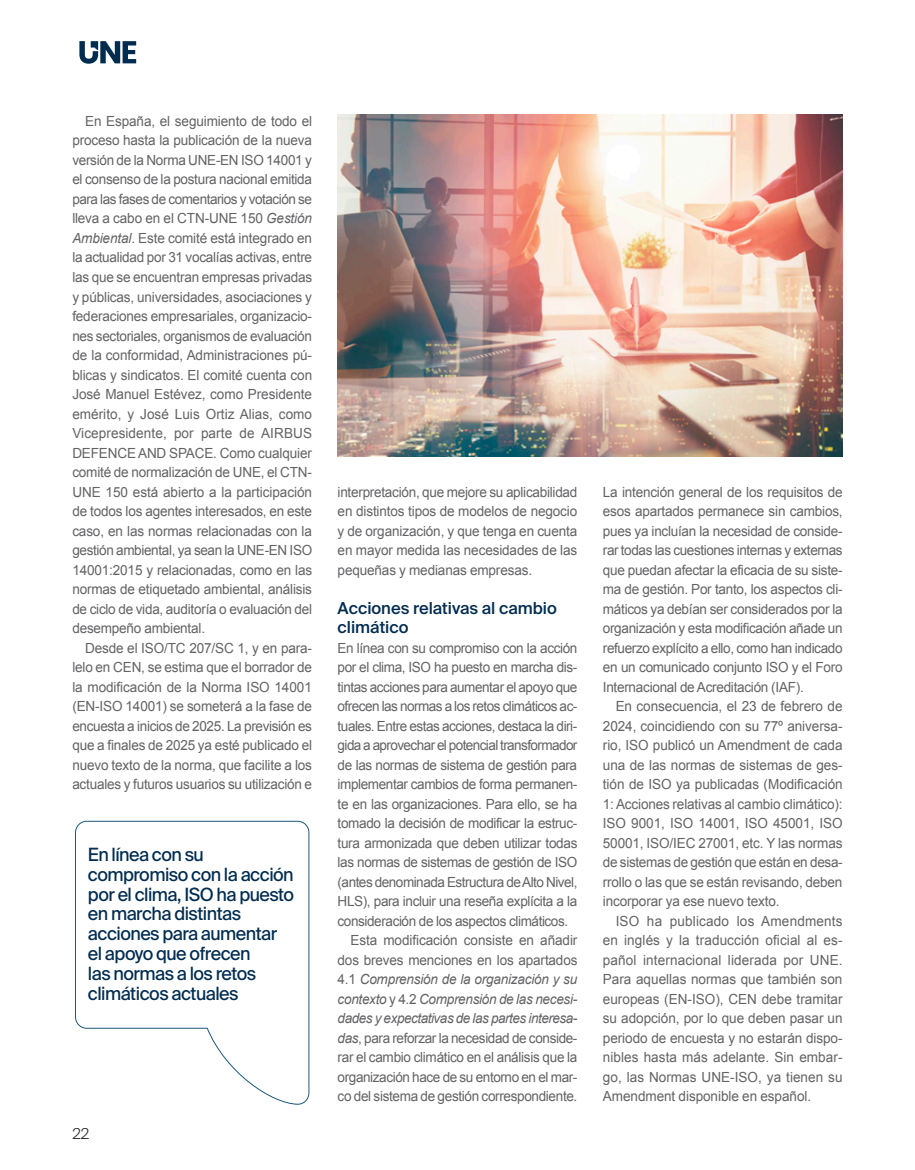
<style>
.page{position:relative;width:915px;height:1170px;background:#fff}
.page>*{position:absolute;margin:0;border:0;box-sizing:border-box;transform-origin:0 0}
.t1{font:18.3px/19.8px "Suisse Intl";letter-spacing:-.03em;color:#002c50}
.t2{font:500 16.5px/19.5px "Suisse Intl";color:#002c50}
.t3{font:300 15px "Suisse Intl";color:#231f20}
.t4{font:13.95px/19.5px "Arial";letter-spacing:-.025em;color:#636366;text-align:justify}
.t5{font:italic 13.95px "Arial";letter-spacing:-.02em;color:#636366}
.t6{font:13.95px "Arial";letter-spacing:-.045em;color:#636366}
.t7{font:13.95px "Arial";letter-spacing:-.005em;color:#636366}
.s1{font-style:italic}
.s2{font-style:normal}
</style>
<div class="page">
<svg style="left:79px;top:41px;width:57px;height:23px"></svg>
<img style="left:337px;top:115px;width:505px;height:341px">
<svg style="left:75px;top:820px;width:234px;height:284px"></svg>
<p class="t4" style="left:72px;top:111px;width:241px;text-indent:13px">En España, el seguimiento de todo el proceso hasta la publicación de la nueva versión de la Norma UNE-EN ISO 14001 y el consenso de la postura nacional emitida para las fases de comentarios y votación se lleva a cabo en el CTN-UNE 150 <span class="s1">Gestión Ambiental</span>. Este comité está integrado en la actualidad por 31 vocalías activas, entre las que se encuentran empresas privadas y públicas, universidades, asociaciones y federaciones empresariales, organizacio&shy;nes sectoriales, organismos de evaluación de la conformidad, Administraciones pú&shy;blicas y sindicatos. El comité cuenta con José Manuel Estévez, como Presidente emérito, y José Luis Ortiz Alias, como Vicepresidente, por parte de AIRBUS DEFENCE AND SPACE. Como cualquier comité de normalización de UNE, el CTN-UNE 150 está abierto a la participación de todos los agentes interesados, en este caso, en las normas relacionadas con la gestión ambiental, ya sean la UNE-EN ISO 14001:2015 y relacionadas, como en las normas de etiquetado ambiental, análisis de ciclo de vida, auditoría o evaluación del desempeño ambiental.</p>
<p class="t4" style="left:72px;top:638px;width:241px;text-indent:13px">Desde el ISO/TC 207/SC 1, y en para&shy;lelo en CEN, se estima que el borrador de la modificación de la Norma ISO 14001 (EN-ISO 14001) se someterá a la fase de encuesta a inicios de 2025. La previsión es que a finales de 2025 ya esté publicado el nuevo texto de la norma, que facilite a los actuales y futuros usuarios su utilización e</p>
<h1 class="t1" style="left:88px;top:844px;width:208px">En línea con su compromiso con la acción por el clima, ISO ha puesto en marcha distintas acciones para aumentar el apoyo que ofrecen<br>las normas a los retos climáticos actuales</h1>
<p class="t3" style="left:72px;top:1124px;width:19px">22</p>
<p class="t4" style="left:337px;top:482px;width:241px">interpretación, que mejore su aplicabilidad en distintos tipos de modelos de negocio y de organización, y que tenga en cuenta en mayor medida las necesidades de las pequeñas y medianas empresas.</p>
<p class="t2" style="left:337px;top:598px;width:221px">Acciones relativas al cambio climático</p>
<p class="t4" style="left:337px;top:638px;width:241px">En línea con su compromiso con la acción</p>
<p class="t4" style="left:337px;top:657px;width:241px">por el clima, ISO ha puesto en marcha dis-</p>
<p class="t4" style="left:337px;top:677px;width:241px">tintas acciones para aumentar el apoyo que</p>
<p class="t4" style="left:337px;top:696px;width:241px">ofrecen las normas a los retos climáticos ac-</p>
<p class="t4" style="left:337px;top:716px;width:241px">tuales. Entre estas acciones, destaca la diri-</p>
<p class="t6" style="left:337px;top:736px;width:241px">gida a aprovechar el potencial transformador</p>
<p class="t4" style="left:337px;top:755px;width:241px">de las normas de sistema de gestión para</p>
<p class="t4" style="left:337px;top:774px;width:241px">implementar cambios de forma permanen-</p>
<p class="t4" style="left:337px;top:794px;width:241px">te en las organizaciones. Para ello, se ha</p>
<p class="t4" style="left:337px;top:813px;width:241px">tomado la decisión de modificar la estruc-</p>
<p class="t4" style="left:337px;top:833px;width:241px">tura armonizada que deben utilizar todas</p>
<p class="t4" style="left:337px;top:852px;width:241px">las normas de sistemas de gestión de ISO</p>
<p class="t4" style="left:337px;top:872px;width:241px">(antes denominada Estructura de Alto Nivel,</p>
<p class="t4" style="left:337px;top:891px;width:241px">HLS), para incluir una reseña explícita a la</p>
<p class="t4" style="left:337px;top:911px;width:232px">consideración de los aspectos climáticos.</p>
<p class="t7" style="left:350px;top:931px;width:228px">Esta modificación consiste en añadir</p>
<p class="t4" style="left:337px;top:950px;width:241px">dos breves menciones en los apartados</p>
<p class="t5" style="left:337px;top:970px;width:241px"><span class="s2">4.1</span> Comprensión de la organización y su</p>
<p class="t5" style="left:337px;top:989px;width:241px">contexto <span class="s2">y 4.2</span> Comprensión de las necesi-</p>
<p class="t5" style="left:337px;top:1009px;width:241px">dades y expectativas de las partes interesa-</p>
<p class="t4" style="left:337px;top:1028px;width:241px"><span class="s1">das</span>, para reforzar la necesidad de conside-</p>
<p class="t4" style="left:337px;top:1047px;width:241px">rar el cambio climático en el análisis que la</p>
<p class="t4" style="left:337px;top:1067px;width:241px">organización hace de su entorno en el mar-</p>
<p class="t4" style="left:337px;top:1086px;width:241px">co del sistema de gestión correspondiente.</p>
<p class="t4" style="left:602px;top:482px;width:241px">La intención general de los requisitos de esos apartados permanece sin cambios, pues ya incluían la necesidad de conside&shy;rar todas las cuestiones internas y externas que puedan afectar la eficacia de su siste&shy;ma de gestión. Por tanto, los aspectos cli&shy;máticos ya debían ser considerados por la organización y esta modificación añade un refuerzo explícito a ello, como han indicado en un comunicado conjunto ISO y el Foro Internacional de Acreditación (IAF).</p>
<p class="t4" style="left:602px;top:696px;width:241px;text-indent:13px">En consecuencia, el 23 de febrero de 2024, coincidiendo con su 77º aniversa&shy;rio, ISO publicó un Amendment de cada una de las normas de sistemas de ges&shy;tión de ISO ya publicadas (Modificación 1: Acciones relativas al cambio climático):<br>ISO 9001, ISO 14001, ISO 45001, ISO 50001, ISO/IEC 27001, etc. Y las normas de sistemas de gestión que están en desa&shy;rrollo o las que se están revisando, deben incorporar ya ese nuevo texto.</p>
<p class="t4" style="left:602px;top:911px;width:241px;text-indent:13px">ISO ha publicado los Amendments en inglés y la traducción oficial al es&shy;pañol internacional liderada por UNE.<br>Para aquellas normas que también son europeas (EN-ISO), CEN debe tramitar su adopción, por lo que deben pasar un periodo de encuesta y no estarán dispo&shy;nibles hasta más adelante. Sin embar&shy;go, las Normas UNE-ISO, ya tienen su Amendment disponible en español.</p>
</div>
